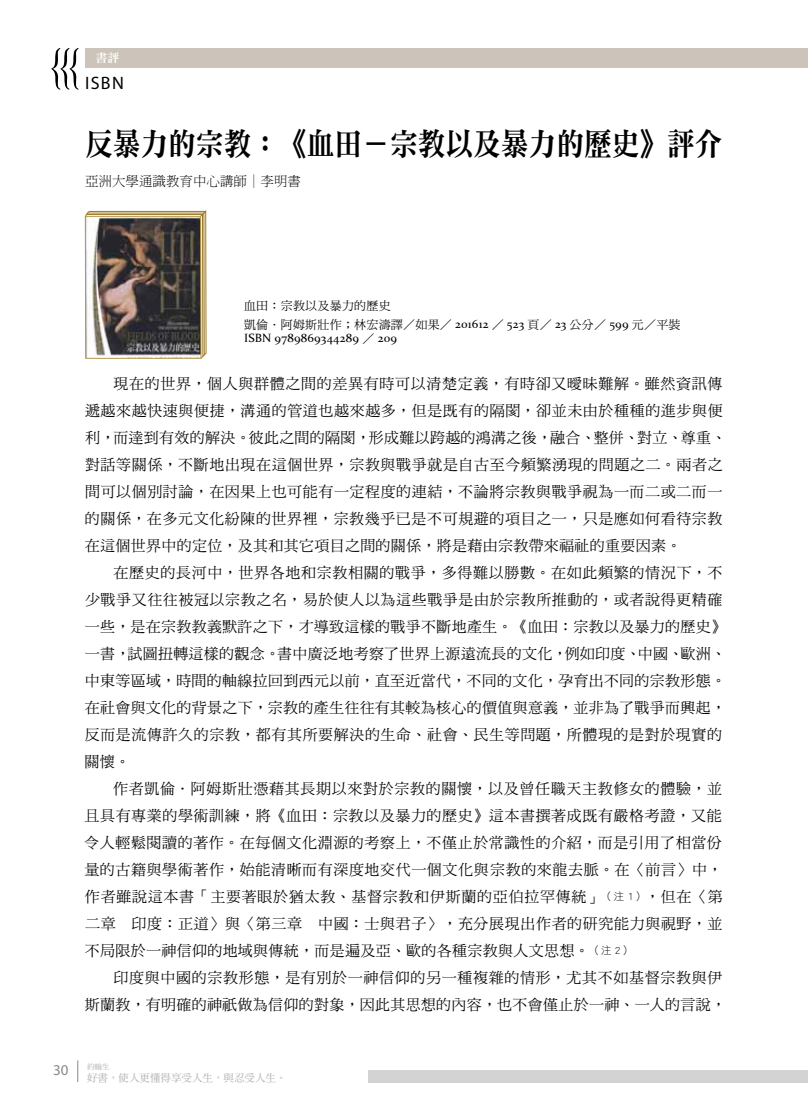
<style>
.page{position:relative;width:808px;height:1106px;background:#fff}
.page>*{position:absolute;margin:0;border:0;box-sizing:border-box;transform-origin:0 0}
.t1{font:31.5px "DF Ming Std W9";color:#000;scale:.88 1}
.t2{font:18px "Myriad Pro";color:#000}
.t3{font:15px/27px "DF Ming Std W5";letter-spacing:.04em;color:#000}
.t4{font:15px/27px "DF Ming Std W5";letter-spacing:.02em;color:#000}
.t5{font:13.5px "DF Ming Std W3";color:#000}
.t6{font:12px/18.6px "DF Ming Std W5";letter-spacing:.02em;color:#000}
.t7{font:12px "Constantia";letter-spacing:.02em;color:#000}
.t8{font:12px "DF Ming Std W9";color:#fff}
.t9{font:10.5px "DF Ming Bd HK BF";color:#b5b6b6}
.t10{font:7.5px "DF Ming Bd HK BF";color:#b5b6b6}
.s1{font-family:"Constantia"}
.s2{font-family:"DF Ming Std W5"}
.s3{font-family:"DF Hei Std W3";font-size:10.5px}
</style>
<div class="page">
<svg style="left:77px;top:1060px;width:1px;height:22px"></svg>
<div style="left:368px;top:1069px;width:440px;height:13px;background:#d3d3d4"></div>
<div style="left:85px;top:49px;width:723px;height:19px;background:#ccc4ba"></div>
<svg style="left:51px;top:48px;width:27px;height:42px"></svg>
<svg style="left:85px;top:210px;width:122px;height:149px"></svg>
<img style="left:87px;top:218px;width:112px;height:138px">
<div style="left:85px;top:216px;width:116px;height:142px;border:1px solid #b59850"></div>
<p class="t8" style="left:96px;top:51px;width:25px">書評</p>
<p class="t2" style="left:85px;top:72px;width:40px">ISBN</p>
<h1 class="t1" style="left:85px;top:126px;width:726px">反暴力的宗教：《血田－宗教以及暴力的歷史》評介</h1>
<p class="t5" style="left:85px;top:174px;width:217px">亞洲大學通識教育中心講師│李明書</p>
<p class="t6" style="left:244px;top:296px;width:438px">血田：宗教以及暴力的歷史<br>凱倫．阿姆斯壯作；林宏濤譯／如果／ <span class="s1">201612</span> ／ <span class="s1">523</span> 頁／ <span class="s1">23</span> 公分／ <span class="s1">599</span> 元／平裝</p>
<p class="t7" style="left:244px;top:330px;width:154px">ISBN 9789869344289 <span class="s2">／</span> 209</p>
<p class="t3" style="left:85px;top:370px;width:643px;text-indent:29px">現在的世界，個人與群體之間的差異有時可以清楚定義，有時卻又曖昧難解。雖然資訊傳遞越來越快速與便捷，溝通的管道也越來越多，但是既有的隔閡，卻並未由於種種的進步與便利，而達到有效的解決。彼此之間的隔閡，形成難以跨越的鴻溝之後，融合、整併、對立、尊重、對話等關係，不斷地出現在這個世界，宗教與戰爭就是自古至今頻繁湧現的問題之二。兩者之間可以個別討論，在因果上也可能有一定程度的連結，不論將宗教與戰爭視為一而二或二而一的關係，在多元文化紛陳的世界裡，宗教幾乎已是不可規避的項目之一，只是應如何看待宗教在這個世界中的定位，及其和其它項目之間的關係，將是藉由宗教帶來福祉的重要因素。</p>
<p class="t4" style="left:85px;top:559px;width:643px;text-indent:29px">在歷史的長河中，世界各地和宗教相關的戰爭，多得難以勝數。在如此頻繁的情況下，不少戰爭又往往被冠以宗教之名，易於使人以為這些戰爭是由於宗教所推動的，或者說得更精確一些，是在宗教教義默許之下，才導致這樣的戰爭不斷地產生。《血田：宗教以及暴力的歷史》一書，試圖扭轉這樣的觀念。書中廣泛地考察了世界上源遠流長的文化，例如印度、中國、歐洲、中東等區域，時間的軸線拉回到西元以前，直至近當代，不同的文化，孕育出不同的宗教形態。在社會與文化的背景之下，宗教的產生往往有其較為核心的價值與意義，並非為了戰爭而興起，反而是流傳許久的宗教，都有其所要解決的生命、社會、民生等問題，所體現的是對於現實的關懷。</p>
<p class="t3" style="left:84px;top:775px;width:640px;text-align:justify;text-indent:29px">作者凱倫．阿姆斯壯憑藉其長期以來對於宗教的關懷，以及曾任職天主教修女的體驗，並且具有專業的學術訓練，將《血田：宗教以及暴力的歷史》這本書撰著成既有嚴格考證，又能令人輕鬆閱讀的著作。在每個文化淵源的考察上，不僅止於常識性的介紹，而是引用了相當份量的古籍與學術著作，始能清晰而有深度地交代一個文化與宗教的來龍去脈。在〈前言〉中，作者雖說這本書「主要著眼於猶太教、基督宗教和伊斯蘭的亞伯拉罕傳統」<span class="s3">（注 1）</span>，但在〈第二章 印度：正道〉與〈第三章 中國：士與君子〉，充分展現出作者的研究能力與視野，並不局限於一神信仰的地域與傳統，而是遍及亞、歐的各種宗教與人文思想。<span class="s3">（注 2）</span></p>
<p class="t3" style="left:85px;top:964px;width:643px;text-align:right">印度與中國的宗教形態，是有別於一神信仰的另一種複雜的情形，尤其不如基督宗教與伊<br>斯蘭教，有明確的神祇做為信仰的對象，因此其思想的內容，也不會僅止於一神、一人的言說，</p>
<p class="t10" style="left:87px;top:1062px;width:24px">約翰生</p>
<p class="t9" style="left:53px;top:1072px;width:235px"><sup>30</sup> 好書，使人更懂得享受人生，與忍受人生。</p>
</div>
